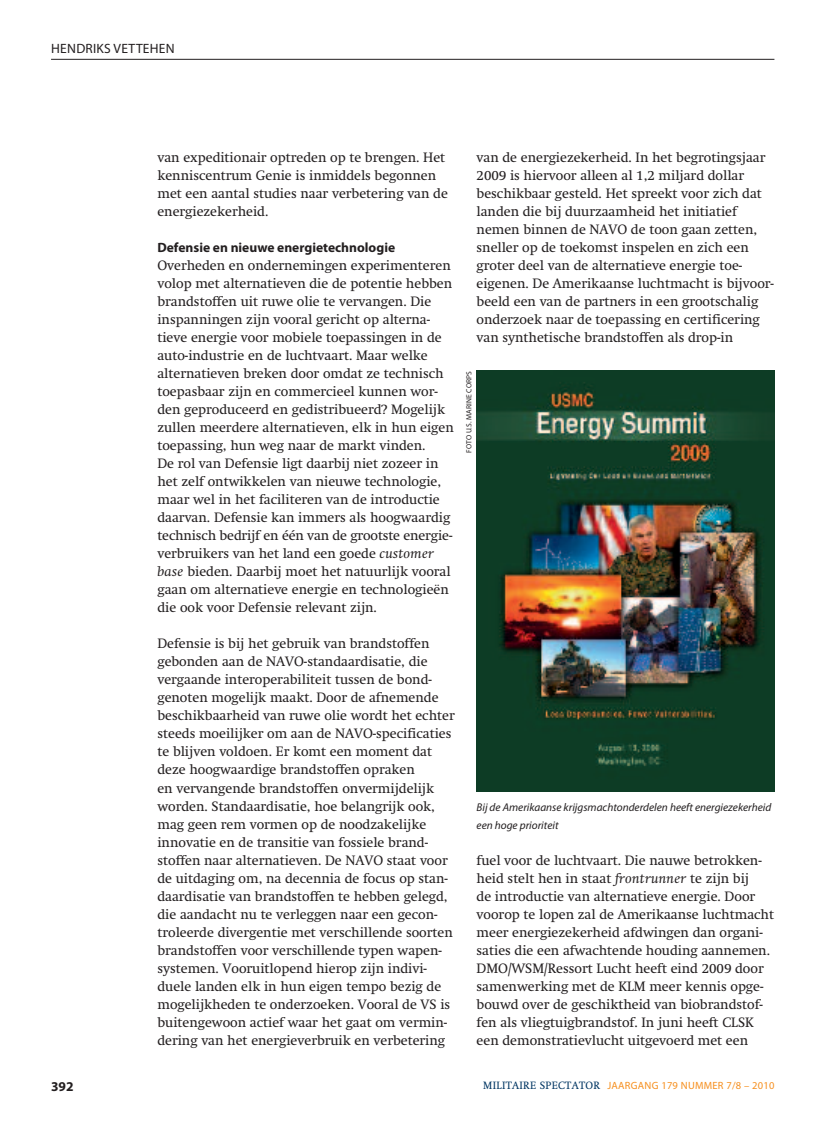
<style>
.page{position:relative;width:817px;height:1136px;background:#fff}
.page>*{position:absolute;margin:0;border:0;box-sizing:border-box;transform-origin:0 0}
.t1{font:13.5px/18px "Swift";color:#231f20}
.t2{font:700 13.5px "Myriad Pro";color:#231f20}
.t3{font:13.5px "Myriad Pro";letter-spacing:.02em;color:#231f20}
.t4{font:italic 11.25px/18px "Myriad Pro";color:#231f20}
.t5{font:10.5px "Myriad Pro";letter-spacing:.025em;color:#f68f1e}
.t6{font:7.5px "Myriad Pro";letter-spacing:.02em;color:#231f20}
.s1{font-style:italic}
.s2{font-family:"Swift";color:#003562}
</style>
<div class="page">
<hr style="left:51px;top:59px;width:723px;height:1px;background:#231f20">
<img style="left:476px;top:370px;width:298px;height:421px">
<p class="t3" style="left:51px;top:43px;width:125px">HENDRIKS VETTEHEN</p>
<p class="t1" style="left:157px;top:150px;width:292px">van expeditionair optreden op te brengen. Het kenniscentrum Genie is inmiddels begonnen met een aantal studies naar verbetering van de energiezekerheid.</p>
<p class="t2" style="left:157px;top:242px;width:239px">Defensie en nieuwe energietechnologie</p>
<p class="t1" style="left:157px;top:258px;width:298px">Overheden en ondernemingen experimenteren volop met alternatieven die de potentie hebben brandstoffen uit ruwe olie te vervangen. Die inspanningen zijn vooral gericht op alterna&shy;tieve energie voor mobiele toepassingen in de auto-industrie en de luchtvaart. Maar welke alternatieven breken door omdat ze technisch toepasbaar zijn en commercieel kunnen wor&shy;den geproduceerd en gedistribueerd? Mogelijk zullen meerdere alternatieven, elk in hun eigen toepassing, hun weg naar de markt vinden.<br>De rol van Defensie ligt daarbij niet zozeer in het zelf ontwikkelen van nieuwe technologie, maar wel in het faciliteren van de introductie daarvan. Defensie kan immers als hoogwaardig technisch bedrijf en één van de grootste energie&shy;verbruikers van het land een goede <span class="s1">customer base</span> bieden. Daarbij moet het natuurlijk vooral gaan om alternatieve energie en technologieën die ook voor Defensie relevant zijn.</p>
<p class="t1" style="left:157px;top:636px;width:299px">Defensie is bij het gebruik van brandstoffen gebonden aan de NAVO-standaardisatie, die vergaande interoperabiliteit tussen de bond&shy;genoten mogelijk maakt. Door de afnemende beschikbaarheid van ruwe olie wordt het echter steeds moeilijker om aan de NAVO-specificaties te blijven voldoen. Er komt een moment dat deze hoogwaardige brandstoffen opraken<br>en vervangende brandstoffen onvermijdelijk worden. Standaardisatie, hoe belangrijk ook, mag geen rem vormen op de noodzakelijke innovatie en de transitie van fossiele brand&shy;stoffen naar alternatieven. De NAVO staat voor de uitdaging om, na decennia de focus op stan&shy;daardisatie van brandstoffen te hebben gelegd, die aandacht nu te verleggen naar een gecon&shy;troleerde divergentie met verschillende soorten brandstoffen voor verschillende typen wapen&shy;systemen. Vooruitlopend hierop zijn indivi&shy;duele landen elk in hun eigen tempo bezig de mogelijkheden te onderzoeken. Vooral de VS is buitengewoon actief waar het gaat om vermin&shy;dering van het energieverbruik en verbetering</p>
<p class="t1" style="left:476px;top:150px;width:299px">van de energiezekerheid. In het begrotingsjaar 2009 is hiervoor alleen al 1,2 miljard dollar beschikbaar gesteld. Het spreekt voor zich dat landen die bij duurzaamheid het initiatief nemen binnen de NAVO de toon gaan zetten, sneller op de toekomst inspelen en zich een groter deel van de alternatieve energie toe&shy;eigenen. De Amerikaanse luchtmacht is bijvoor&shy;beeld een van de partners in een grootschalig onderzoek naar de toepassing en certificering van synthetische brandstoffen als drop-in</p>
<p class="t6" style="left:466px;top:453px;width:84px;rotate:-90deg">FOTO U.S. MARINE CORPS</p>
<p class="t4" style="left:476px;top:798px;width:296px">Bij de Amerikaanse krijgsmachtonderdelen heeft energiezekerheid een hoge prioriteit</p>
<p class="t1" style="left:476px;top:852px;width:299px">fuel voor de luchtvaart. Die nauwe betrokken&shy;heid stelt hen in staat <span class="s1">frontrunner</span> te zijn bij<br>de introductie van alternatieve energie. Door voorop te lopen zal de Amerikaanse luchtmacht meer energiezekerheid afdwingen dan organi&shy;saties die een afwachtende houding aannemen.<br>DMO/WSM/Ressort Lucht heeft eind 2009 door samenwerking met de KLM meer kennis opge&shy;bouwd over de geschiktheid van biobrandstof&shy;fen als vliegtuigbrandstof. In juni heeft CLSK een demonstratievlucht uitgevoerd met een</p>
<p class="t2" style="left:51px;top:1081px;width:24px">392</p>
<p class="t5" style="left:483px;top:1080px;width:292px"><span class="s2">MILITAIRE SPECTATOR</span> JAARGANG 179 NUMMER 7/8 – 2010</p>
</div>
